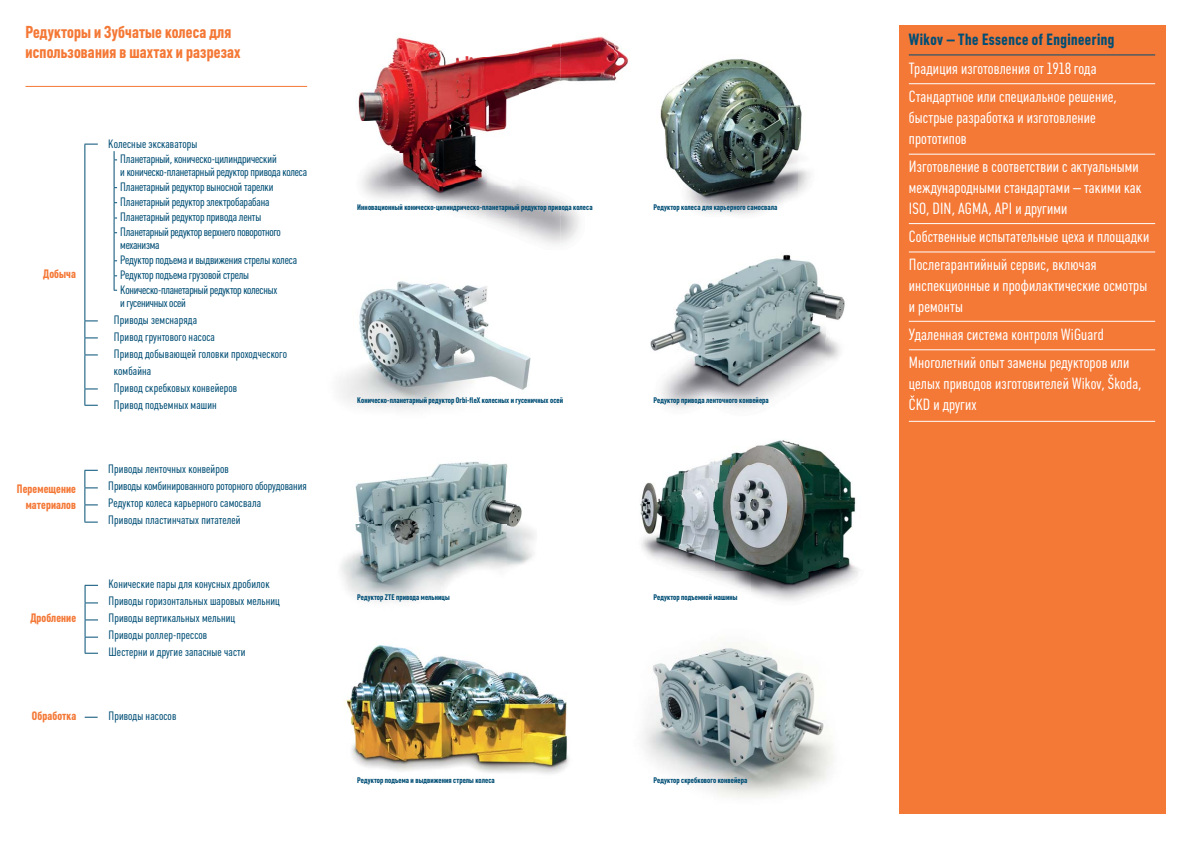
<style>
.page{position:relative;width:1191px;height:842px;background:#fff}
.page>*{position:absolute;margin:0;border:0;box-sizing:border-box;transform-origin:0 0}
.t1{font:700 17px/20px "Plumb Cond";letter-spacing:.01em;color:#f47836}
.t2{font:16px/21px "Plumb Cond";letter-spacing:.01em;color:#fff}
.t3{font:700 16px "Plumb Cond";letter-spacing:.03em;color:#004e75}
.t4{font:12px/17px "Plumb Cond";letter-spacing:-.005em;color:#004e75}
.t5{font:700 12px/16px "Plumb Cond";letter-spacing:.01em;color:#f47836;text-align:right}
.t6{font:700 8px "Plumb Cond";letter-spacing:.01em;color:#004e75}
</style>
<div class="page">
<img style="left:358px;top:37px;width:271px;height:181px">
<img style="left:340px;top:281px;width:191px;height:128px">
<img style="left:641px;top:464px;width:182px;height:39px">
<img style="left:823px;top:464px;width:33px;height:39px">
<img style="left:640px;top:503px;width:219px;height:68px">
<img style="left:693px;top:571px;width:165px;height:30px">
<img style="left:650px;top:254px;width:195px;height:113px">
<img style="left:661px;top:367px;width:174px;height:97px">
<img style="left:560px;top:25px;width:341px;height:30px">
<img style="left:641px;top:54px;width:157px;height:156px">
<img style="left:798px;top:54px;width:101px;height:140px">
<img style="left:585px;top:210px;width:179px;height:8px">
<img style="left:644px;top:643px;width:189px;height:154px">
<img style="left:341px;top:461px;width:194px;height:140px">
<img style="left:344px;top:645px;width:225px;height:129px">
<div style="left:899px;top:26px;width:266px;height:788px;background:#f47836"></div>
<hr style="left:909px;top:54px;width:246px;height:1px;background:#004e75">
<hr style="left:909px;top:83px;width:246px;height:1px;background:#fff">
<hr style="left:909px;top:154px;width:246px;height:1px;background:#fff">
<hr style="left:909px;top:223px;width:246px;height:1px;background:#fff">
<hr style="left:909px;top:252px;width:246px;height:1px;background:#fff">
<hr style="left:909px;top:321px;width:246px;height:1px;background:#fff">
<hr style="left:909px;top:349px;width:246px;height:1px;background:#fff">
<hr style="left:909px;top:421px;width:246px;height:1px;background:#fff">
<hr style="left:26px;top:86px;width:281px;height:1px;background:#f47836">
<svg style="left:84px;top:470px;width:14px;height:53px"></svg>
<svg style="left:85px;top:585px;width:13px;height:69px"></svg>
<svg style="left:85px;top:717px;width:13px;height:1px"></svg>
<svg style="left:85px;top:144px;width:13px;height:1px"></svg>
<hr style="left:84px;top:144px;width:1px;height:177px;background:#004e75">
<svg style="left:84px;top:321px;width:14px;height:35px"></svg>
<hr style="left:84px;top:355px;width:1px;height:34px;background:#004e75">
<svg style="left:84px;top:389px;width:14px;height:17px"></svg>
<svg style="left:114px;top:151px;width:3px;height:140px"></svg>
<h1 class="t1" style="left:26px;top:24px;width:217px">Редукторы и Зубчатые колеса для использования в шахтах и разрезах</h1>
<p class="t5" style="left:43px;top:267px;width:34px">Добыча</p>
<p class="t5" style="left:17px;top:482px;width:61px">Перемещение материалов</p>
<p class="t5" style="left:30px;top:611px;width:47px">Дробление</p>
<p class="t4" style="left:120px;top:138px;width:158px;line-height:15px;text-indent:-12px">Колесные экскаваторы<br>Планетарный, коническо-цилиндрический</p>
<p class="t4" style="left:120px;top:166px;width:188px;line-height:15px">и коническо-планетарный редуктор привода колеса Планетарный редуктор выносной тарелки Планетарный редуктор электробарабана Планетарный редуктор привода ленты Планетарный редуктор верхнего поворотного</p>
<p class="t4" style="left:120px;top:239px;width:178px;line-height:15px">механизма<br>Редуктор подъема и выдвижения стрелы колеса Редуктор подъема грузовой стрелы Коническо-планетарный редуктор колесных</p>
<p class="t4" style="left:114px;top:296px;width:174px;text-indent:6px">и гусеничных осей<br>Приводы земснаряда<br>Привод грунтового насоса<br>Привод добывающей головки проходческого комбайна<br>Привод скребковых конвейеров<br>Привод подъемных машин</p>
<p class="t4" style="left:108px;top:462px;width:200px">Приводы ленточных конвейров<br>Приводы комбинированного роторного оборудования Редуктор колеса карьерного самосвала<br>Приводы пластинчатых питателей</p>
<p class="t4" style="left:108px;top:577px;width:173px">Конические пары для конусных дробилок Приводы горизонтальных шаровых мельниц Приводы вертикальных мельниц<br>Приводы роллер-прессов<br>Шестерни и другие запасные части</p>
<p class="t5" style="left:32px;top:709px;width:46px">Обработка</p>
<p class="t4" style="left:108px;top:709px;width:69px">Приводы насосов</p>
<p class="t6" style="left:357px;top:204px;width:237px">Инновационный коническо-цилиндрическо-планетарный редуктор привода колеса</p>
<p class="t6" style="left:357px;top:398px;width:207px">Коническо-планетарный редуктор Orbi-fleX колесных и гусеничных осей</p>
<p class="t6" style="left:357px;top:594px;width:94px">Редуктор ZTE привода мельницы</p>
<p class="t6" style="left:357px;top:777px;width:139px">Редуктор подъема и выдвижения стрелы колеса</p>
<p class="t6" style="left:653px;top:204px;width:125px">Редуктор колеса для карьерного самосвала</p>
<p class="t6" style="left:653px;top:398px;width:117px">Редуктор привода ленточного конвейера</p>
<p class="t6" style="left:653px;top:594px;width:85px">Редуктор подъемной машины</p>
<p class="t6" style="left:653px;top:777px;width:95px">Редуктор скребкового конвейера</p>
<h2 class="t3" style="left:909px;top:34px;width:207px">Wikov – The Essence of Engineering</h2>
<h2 class="t2" style="left:909px;top:56px;width:209px;line-height:28px">Традиция изготовления от 1918 года<br>Стандартное или специальное решение,</h2>
<h2 class="t2" style="left:909px;top:109px;width:189px">быстрые разработка и изготовление прототипов</h2>
<h2 class="t2" style="left:909px;top:158px;width:234px">Изготовление в соответствии с актуальными международными стандартами – такими как<br>ISO, DIN, AGMA, API и другими</h2>
<h2 class="t2" style="left:909px;top:224px;width:242px;line-height:28px">Собственные испытательные цеха и площадки<br>Послегарантийный сервис, включая</h2>
<h2 class="t2" style="left:909px;top:277px;width:240px">инспекционные и профилактические осмотры и ремонты</h2>
<h2 class="t2" style="left:909px;top:322px;width:222px;line-height:28px">Удаленная система контроля WiGuard<br>Многолетний опыт замены редукторов или</h2>
<h2 class="t2" style="left:909px;top:375px;width:234px">целых приводов изготовителей Wikov, Škoda,<br>CKD и других</h2>
</div>
